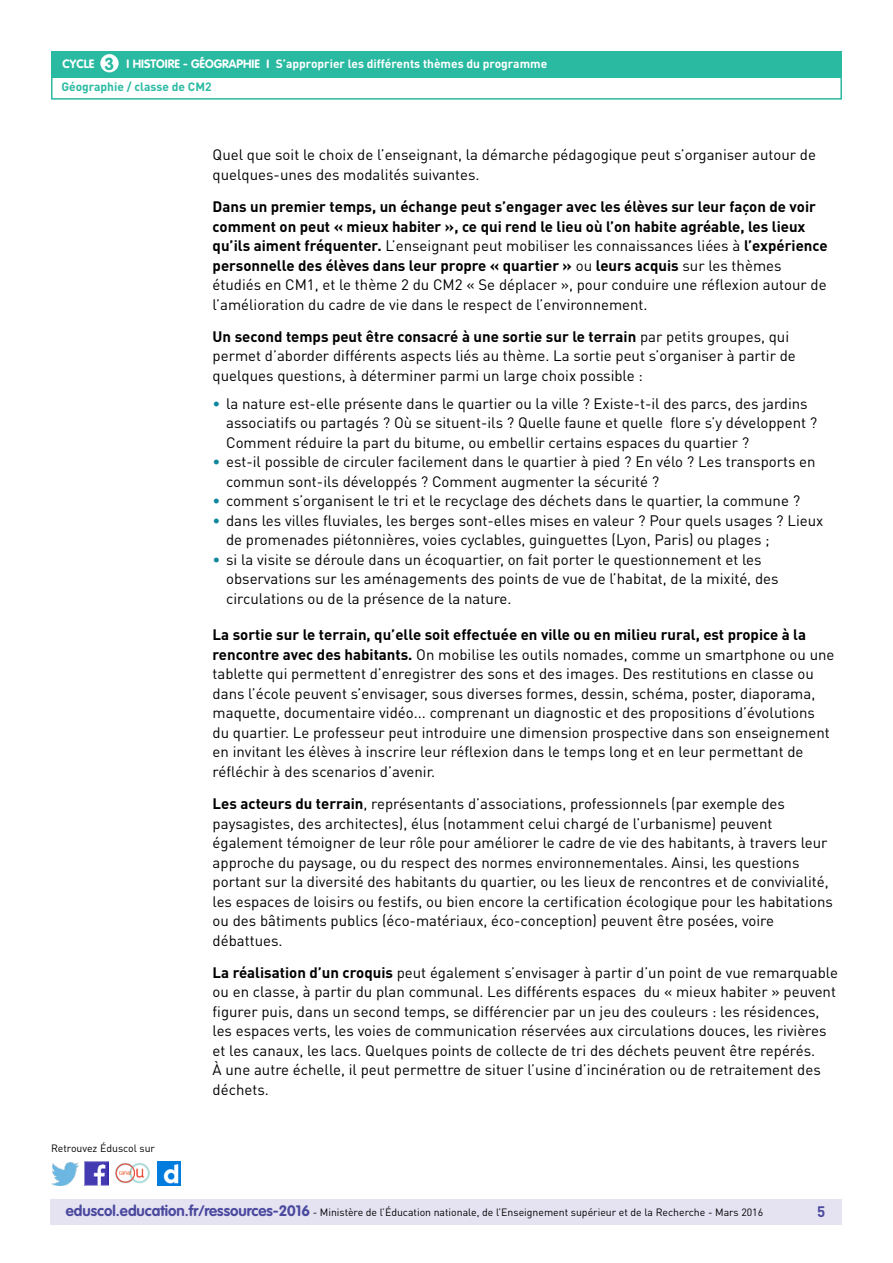
<style>
.page{position:relative;width:893px;height:1263px;background:#fff}
.page>*{position:absolute;margin:0;border:0;box-sizing:border-box;transform-origin:0 0}
.t1{font:700 17.25px "VAG Rounded Std";color:#2abaa2}
.t2{font:15px/19.5px "DIN Pro";color:#000}
.t3{font:700 15px/19.5px "DIN Pro";color:#000}
.t4{font:700 15px "DIN Pro";color:#4b499e}
.t5{font:700 12px "DIN Pro";color:#fff}
.t6{font:700 12px "VAG Rounded Std";color:#fff}
.t7{font:700 12px "DIN Pro";color:#2abaa2}
.t8{font:10.5px "DIN Pro";color:#000}
.s1{font-family:"VAG Rounded Std"}
.s2{font-weight:400}
.s3{font-weight:700}
.s4{color:#0e869e}
.s5{font-family:"VAG Rounded Std";font-weight:700;font-size:15px;color:#4b499e}
</style>
<div class="page">
<div style="left:50px;top:1199px;width:791px;height:26px;background:#e5e3f2"></div>
<div style="left:51px;top:51px;width:791px;height:27px;background:#2abaa2"></div>
<div style="left:100px;top:54px;width:19px;height:18px;background:#fff;border-radius:50%"></div>
<div style="left:51px;top:75px;width:791px;height:25px;border:2px solid #2abaa2"></div>
<img style="left:85px;top:1162px;width:23px;height:23px">
<img style="left:51px;top:1163px;width:28px;height:22px">
<img style="left:158px;top:1162px;width:22px;height:23px">
<img style="left:115px;top:1162px;width:35px;height:22px">
<p class="t6" style="left:63px;top:57px;width:33px">CYCLE</p>
<p class="t6" style="left:127px;top:57px;width:123px">I Histoire - Géographie</p>
<p class="t1" style="left:105px;top:53px;width:11px">3</p>
<p class="t5" style="left:266px;top:56px;width:282px"><span class="s1">I</span> S’approprier les différents thèmes du programme</p>
<p class="t7" style="left:61px;top:79px;width:152px">Géographie / classe de CM2</p>
<p class="t8" style="left:51px;top:1141px;width:106px">Retrouvez Éduscol sur</p>
<p class="t2" style="left:213px;top:145px;width:605px">Quel que soit le choix de l’enseignant, la démarche pédagogique peut s’organiser autour de quelques-unes des modalités suivantes.</p>
<p class="t3" style="left:213px;top:196px;width:617px">Dans un premier temps, un échange peut s’engager avec les élèves sur leur façon de voir comment on peut « mieux habiter », ce qui rend le lieu où l’on habite agréable, les lieux qu’ils aiment fréquenter. <span class="s2">L’enseignant peut mobiliser les connaissances liées à</span> l’expérience personnelle des élèves dans leur propre « quartier » <span class="s2">ou</span> leurs acquis <span class="s2">sur les thèmes étudiés en CM1, et le thème 2 du CM2 « Se déplacer », pour conduire une réflexion autour de l’amélioration du cadre de vie dans le respect de l’environnement.</span></p>
<p class="t2" style="left:213px;top:326px;width:585px"><span class="s3">Un second temps peut être consacré à une sortie sur le terrain</span> par petits groupes, qui permet d’aborder différents aspects liés au thème. La sortie peut s’organiser à partir de quelques questions, à déterminer parmi un large choix possible :</p>
<p class="t2" style="left:226px;top:393px;width:593px;text-indent:-14px"><span class="s4">•</span> la nature est-elle présente dans le quartier ou la ville ? Existe-t-il des parcs, des jardins associatifs ou partagés ? Où se situent-ils ? Quelle faune et quelle flore s’y développent ?<br>Comment réduire la part du bitume, ou embellir certains espaces du quartier ?</p>
<p class="t2" style="left:226px;top:452px;width:591px;text-indent:-14px"><span class="s4">•</span> est-il possible de circuler facilement dans le quartier à pied ? En vélo ? Les transports en commun sont-ils développés ? Comment augmenter la sécurité ?</p>
<p class="t2" style="left:213px;top:491px;width:589px"><span class="s4">•</span> comment s’organisent le tri et le recyclage des déchets dans le quartier, la commune ?</p>
<p class="t2" style="left:226px;top:510px;width:599px;text-indent:-14px"><span class="s4">•</span> dans les villes fluviales, les berges sont-elles mises en valeur ? Pour quels usages ? Lieux de promenades piétonnières, voies cyclables, guinguettes (Lyon, Paris) ou plages ;</p>
<p class="t2" style="left:226px;top:549px;width:554px;text-indent:-14px"><span class="s4">•</span> si la visite se déroule dans un écoquartier, on fait porter le questionnement et les observations sur les aménagements des points de vue de l’habitat, de la mixité, des circulations ou de la présence de la nature.</p>
<p class="t2" style="left:213px;top:625px;width:623px"><span class="s3">La sortie sur le terrain, qu’elle soit effectuée en ville ou en milieu rural, est propice à la rencontre avec des habitants.</span> On mobilise les outils nomades, comme un smartphone ou une tablette qui permettent d’enregistrer des sons et des images. Des restitutions en classe ou dans l’école peuvent s’envisager, sous diverses formes, dessin, schéma, poster, diaporama, maquette, documentaire vidéo... comprenant un diagnostic et des propositions d’évolutions du quartier. Le professeur peut introduire une dimension prospective dans son enseignement en invitant les élèves à inscrire leur réflexion dans le temps long et en leur permettant de réfléchir à des scenarios d’avenir.</p>
<p class="t2" style="left:213px;top:794px;width:622px"><span class="s3">Les acteurs du terrain</span>, représentants d’associations, professionnels (par exemple des paysagistes, des architectes), élus (notamment celui chargé de l’urbanisme) peuvent également témoigner de leur rôle pour améliorer le cadre de vie des habitants, à travers leur approche du paysage, ou du respect des normes environnementales. Ainsi, les questions portant sur la diversité des habitants du quartier, ou les lieux de rencontres et de convivialité, les espaces de loisirs ou festifs, ou bien encore la certification écologique pour les habitations ou des bâtiments publics (éco-matériaux, éco-conception) peuvent être posées, voire débattues.</p>
<p class="t2" style="left:213px;top:962px;width:627px"><span class="s3">La réalisation d’un croquis</span> peut également s’envisager à partir d’un point de vue remarquable ou en classe, à partir du plan communal. Les différents espaces du « mieux habiter » peuvent figurer puis, dans un second temps, se différencier par un jeu des couleurs : les résidences, les espaces verts, les voies de communication réservées aux circulations douces, les rivières et les canaux, les lacs. Quelques points de collecte de tri des déchets peuvent être repérés.<br>À une autre échelle, il peut permettre de situer l’usine d’incinération ou de retraitement des déchets.</p>
<p class="t8" style="left:66px;top:1205px;width:699px"><span class="s5">eduscol.education.fr/ressources-2016</span> - Ministère de l’Éducation nationale, de l’Enseignement supérieur et de la Recherche - Mars 2016</p>
<p class="t4" style="left:817px;top:1201px;width:10px">5</p>
</div>
